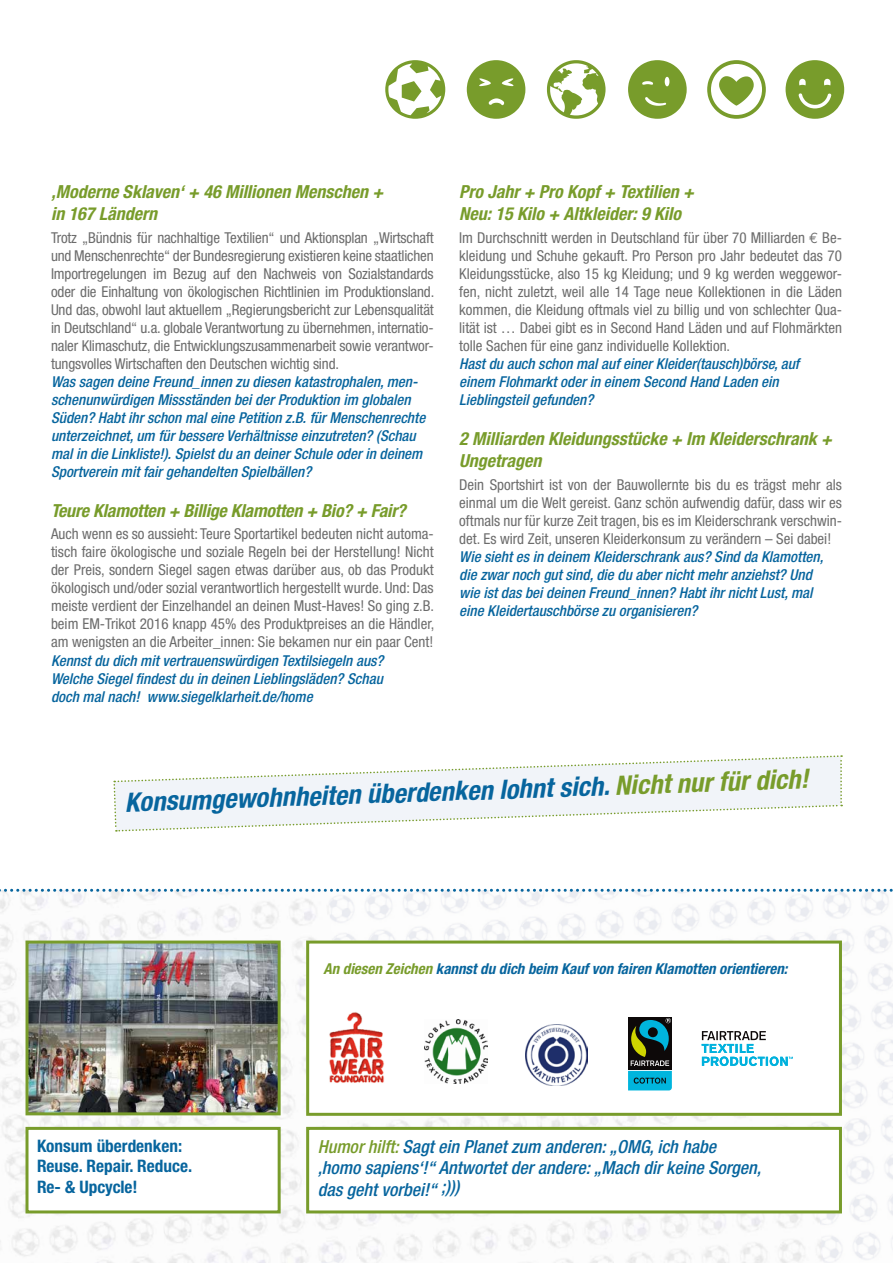
<style>
.page{position:relative;width:893px;height:1263px;background:#fff}
.page>*{position:absolute;margin:0;border:0;box-sizing:border-box;transform-origin:0 0}
.t1{font:italic 700 condensed 26.7px "Helvetica Neue";color:#07659e}
.t2{font:italic 700 condensed 18px/22.5px "Helvetica Neue";color:#789c2b}
.t3{font:italic 500 condensed 18px/21.6px "Helvetica Neue";color:#07659e}
.t4{font:700 condensed 17.25px/20.7px "Helvetica Neue";color:#07659e}
.t5{font:condensed 15px/18px "Helvetica Neue";color:#6c6c6c;text-align:justify}
.t6{font:italic 500 condensed 15px/18px "Helvetica Neue";color:#07659e}
.t7{font:italic 700 condensed 15px "Helvetica Neue";color:#07659e}
.s1{font-family:"Euro Mono";font-stretch:normal}
.s2{color:#789c2b}
</style>
<div class="page">
<img style="left:0;top:892px;width:347px;height:371px">
<img style="left:328px;top:892px;width:257px;height:48px">
<img style="left:594px;top:892px;width:298px;height:64px">
<svg style="left:568px;top:939px;width:17px;height:1px"></svg>
<img style="left:823px;top:964px;width:70px;height:299px">
<img style="left:347px;top:1116px;width:476px;height:147px">
<img style="left:308px;top:1258px;width:52px;height:5px">
<svg style="left:0;top:889px;width:893px;height:3px"></svg>
<svg style="left:306px;top:940px;width:536px;height:176px"></svg>
<img style="left:30px;top:944px;width:247px;height:167px">
<div style="left:26px;top:940px;width:255px;height:175px;border:3px solid #789c2b"></div>
<svg style="left:113px;top:755px;width:729px;height:77px"></svg>
<img style="left:327px;top:1012px;width:65px;height:72px">
<img style="left:425px;top:1019px;width:62px;height:65px">
<img style="left:525px;top:1024px;width:63px;height:61px">
<svg style="left:702px;top:1031px;width:91px;height:35px"></svg>
<svg style="left:628px;top:1018px;width:44px;height:72px;background:#1f6263"></svg>
<div style="left:27px;top:1128px;width:252px;height:84px;background:#fff"></div>
<div style="left:26px;top:1127px;width:255px;height:86px;border:3px solid #789c2b"></div>
<div style="left:308px;top:1128px;width:532px;height:84px;background:#fff"></div>
<div style="left:306px;top:1127px;width:536px;height:86px;border:3px solid #789c2b"></div>
<svg style="left:628px;top:60px;width:59px;height:59px"></svg>
<svg style="left:707px;top:60px;width:59px;height:59px"></svg>
<svg style="left:467px;top:60px;width:58px;height:59px"></svg>
<svg style="left:786px;top:60px;width:58px;height:59px"></svg>
<svg style="left:547px;top:60px;width:59px;height:59px"></svg>
<svg style="left:385px;top:60px;width:60px;height:59px"></svg>
<p class="t2" style="left:51px;top:180px;width:334px">‚Moderne Sklaven‘ + 46 Millionen Menschen + in 167 Ländern</p>
<p class="t5" style="left:51px;top:228px;width:385px">Trotz „Bündnis für nachhaltige Textilien“ und Aktionsplan „Wirtschaft und Menschenrechte“ der Bundesregierung existieren keine staatlichen Importregelungen im Bezug auf den Nachweis von Sozialstandards oder die Einhaltung von ökologischen Richtlinien im Produktionsland.<br>Und das, obwohl laut aktuellem „Regierungsbericht zur Lebensqualität in Deutschland“ u.a. globale Verantwortung zu übernehmen, internatio&shy;naler Klimaschutz, die Entwicklungszusammenarbeit sowie verantwor&shy;tungsvolles Wirtschaften den Deutschen wichtig sind.</p>
<p class="t6" style="left:51px;top:372px;width:376px">Was sagen deine Freund_innen zu diesen katastrophalen, men&shy;schenunwürdigen Missständen bei der Produktion im globalen Süden? Habt ihr schon mal eine Petition z.B. für Menschenrechte unterzeichnet, um für bessere Verhältnisse einzutreten? (Schau mal in die Linkliste!). Spielst du an deiner Schule oder in deinem Sportverein mit fair gehandelten Spielbällen?</p>
<p class="t2" style="left:51px;top:499px;width:356px">Teure Klamotten + Billige Klamotten + Bio? + Fair?</p>
<p class="t5" style="left:51px;top:525px;width:385px">Auch wenn es so aussieht: Teure Sportartikel bedeuten nicht automa&shy;tisch faire ökologische und soziale Regeln bei der Herstellung! Nicht der Preis, sondern Siegel sagen etwas darüber aus, ob das Produkt ökologisch und/oder sozial verantwortlich hergestellt wurde. Und: Das meiste verdient der Einzelhandel an deinen Must-Haves! So ging z.B. beim EM-Trikot 2016 knapp 45% des Produktpreises an die Händler, am wenigsten an die Arbeiter_innen: Sie bekamen nur ein paar Cent!</p>
<p class="t6" style="left:51px;top:651px;width:334px;text-align:justify">Kennst du dich mit vertrauenswürdigen Textilsiegeln aus?<br>Welche Siegel findest du in deinen Lieblingsläden? Schau doch mal nach! www.siegelklarheit.de/home</p>
<p class="t2" style="left:459px;top:180px;width:236px">Pro Jahr + Pro Kopf + Textilien +<br>Neu: 15 Kilo + Altkleider: 9 Kilo</p>
<p class="t5" style="left:459px;top:228px;width:384px">Im Durchschnitt werden in Deutschland für über 70 Milliarden <span class="s1">€</span> Be&shy;kleidung und Schuhe gekauft. Pro Person pro Jahr bedeutet das 70<br>Kleidungsstücke, also 15 kg Kleidung; und 9 kg werden weggewor&shy;fen, nicht zuletzt, weil alle 14 Tage neue Kollektionen in die Läden kommen, die Kleidung oftmals viel zu billig und von schlechter Qua&shy;lität ist … Dabei gibt es in Second Hand Läden und auf Flohmärkten tolle Sachen für eine ganz individuelle Kollektion.</p>
<p class="t6" style="left:459px;top:354px;width:341px">Hast du auch schon mal auf einer Kleider(tausch)börse, auf einem Flohmarkt oder in einem Second Hand Laden ein<br>Lieblingsteil gefunden?</p>
<p class="t2" style="left:459px;top:427px;width:374px">2 Milliarden Kleidungsstücke + Im Kleiderschrank +<br>Ungetragen</p>
<p class="t5" style="left:459px;top:476px;width:384px">Dein Sportshirt ist von der Bauwollernte bis du es trägst mehr als einmal um die Welt gereist. Ganz schön aufwendig dafür, dass wir es oftmals nur für kurze Zeit tragen, bis es im Kleiderschrank verschwin&shy;det. Es wird Zeit, unseren Kleiderkonsum zu verändern – Sei dabei!</p>
<p class="t6" style="left:459px;top:547px;width:366px">Wie sieht es in deinem Kleiderschrank aus? Sind da Klamotten, die zwar noch gut sind, die du aber nicht mehr anziehst? Und wie ist das bei deinen Freund_innen? Habt ihr nicht Lust, mal eine Kleidertauschbörse zu organisieren?</p>
<h1 class="t1" style="left:124px;top:786px;width:685px;rotate:-2deg">Konsumgewohnheiten überdenken lohnt sich. <span class="s2">Nicht nur für dich!</span></h1>
<p class="t7" style="left:323px;top:959px;width:466px"><span class="s2">An diesen Zeichen</span> kannst du dich beim Kauf von fairen Klamotten orientieren:</p>
<p class="t4" style="left:37px;top:1135px;width:157px">Konsum überdenken:<br>Reuse. Repair. Reduce.<br>Re- &amp; Upcycle!</p>
<p class="t3" style="left:318px;top:1135px;width:445px"><span class="s2">Humor hilft:</span> Sagt ein Planet zum anderen: „OMG, ich habe ‚homo sapiens‘!“ Antwortet der andere: „Mach dir keine Sorgen, das geht vorbei!“ ;)))</p>
</div>
